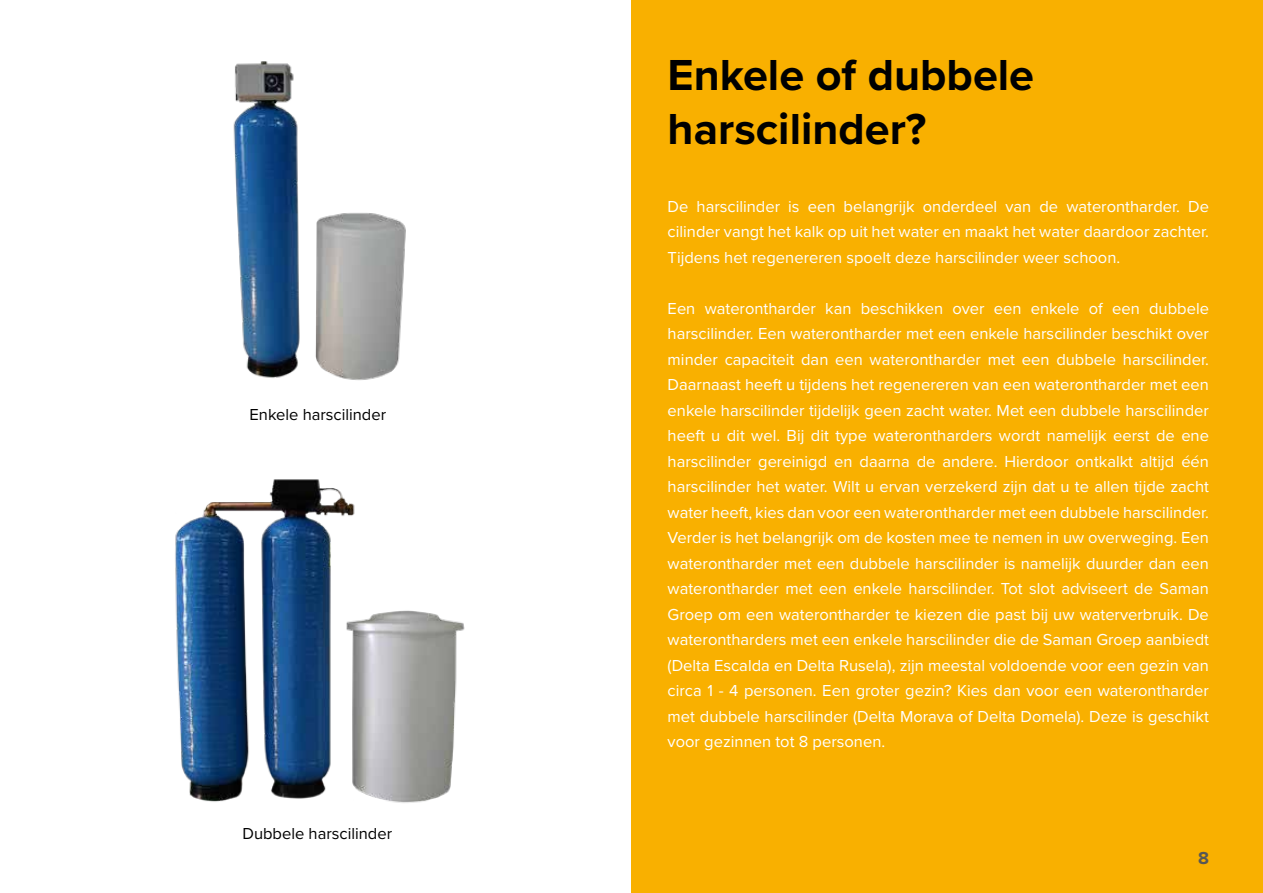
<style>
.page{position:relative;width:1263px;height:893px;background:#fff}
.page>*{position:absolute;margin:0;border:0;box-sizing:border-box;transform-origin:0 0}
.t1{font:700 45px/54px "Proxima Nova";color:#000}
.t2{font:700 18px "Proxima Nova";color:#575756}
.t3{font:16.5px/25.5px "Proxima Nova";color:#fff;text-align:justify}
.t4{font:16.5px "Proxima Nova";color:#000}
</style>
<div class="page">
<div style="left:631px;top:0;width:632px;height:893px;background:#f9b000"></div>
<img style="left:175px;top:479px;width:290px;height:324px">
<img style="left:233px;top:61px;width:173px;height:319px">
<p class="t4" style="left:250px;top:402px;width:138px">Enkele harscilinder</p>
<p class="t4" style="left:242px;top:821px;width:151px">Dubbele harscilinder</p>
<h1 class="t1" style="left:668px;top:47px;width:368px">Enkele of dubbele harscilinder?</h1>
<p class="t3" style="left:668px;top:193px;width:543px">De harscilinder is een belangrijk onderdeel van de waterontharder. De cilinder vangt het kalk op uit het water en maakt het water daardoor zachter.<br>Tijdens het regenereren spoelt deze harscilinder weer schoon.</p>
<p class="t3" style="left:668px;top:295px;width:543px">Een waterontharder kan beschikken over een enkele of een dubbele harscilinder. Een waterontharder met een enkele harscilinder beschikt over minder capaciteit dan een waterontharder met een dubbele harscilinder.<br>Daarnaast heeft u tijdens het regenereren van een waterontharder met een enkele harscilinder tijdelijk geen zacht water. Met een dubbele harscilinder heeft u dit wel. Bij dit type waterontharders wordt namelijk eerst de ene harscilinder gereinigd en daarna de andere. Hierdoor ontkalkt altijd één harscilinder het water. Wilt u ervan verzekerd zijn dat u te allen tijde zacht water heeft, kies dan voor een waterontharder met een dubbele harscilinder.<br>Verder is het belangrijk om de kosten mee te nemen in uw overweging. Een waterontharder met een dubbele harscilinder is namelijk duurder dan een waterontharder met een enkele harscilinder. Tot slot adviseert de Saman Groep om een waterontharder te kiezen die past bij uw waterverbruik. De waterontharders met een enkele harscilinder die de Saman Groep aanbiedt (Delta Escalda en Delta Rusela), zijn meestal voldoende voor een gezin van circa 1 - 4 personen. Een groter gezin? Kies dan voor een waterontharder met dubbele harscilinder (Delta Morava of Delta Domela). Deze is geschikt voor gezinnen tot 8 personen.</p>
<p class="t2" style="left:1198px;top:844px;width:12px">8</p>
</div>
